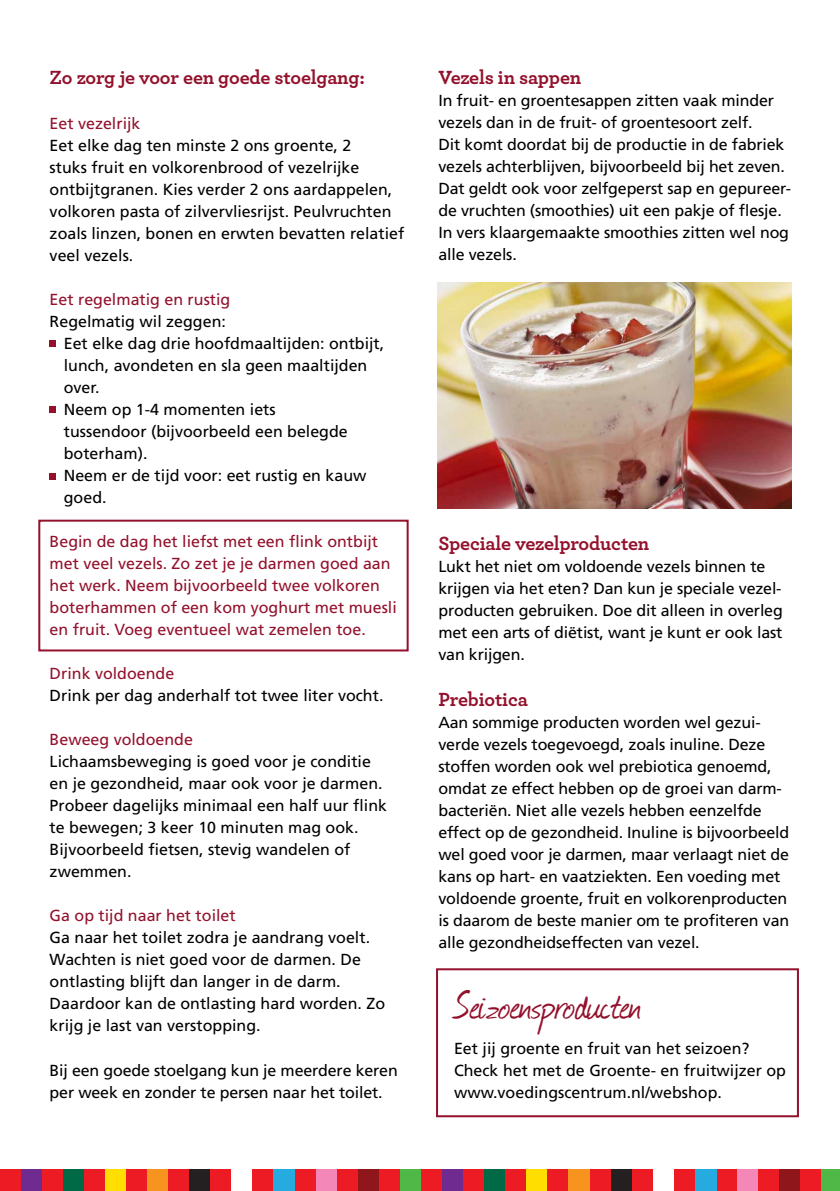
<style>
.page{position:relative;width:840px;height:1191px;background:#fff}
.page>*{position:absolute;margin:0;border:0;box-sizing:border-box;transform-origin:0 0}
.t1{font:46px "Journal";letter-spacing:-.01em;color:#93112c}
.t2{font:700 20px "Archer Pro";letter-spacing:-.01em;color:#93112c}
.t3{font:16px/22px "Frutiger";letter-spacing:-.01em;color:#000}
.t4{font:16px/22px "Frutiger";color:#93112c}
</style>
<div class="page">
<svg style="left:50px;top:341px;width:6px;height:6px"></svg>
<svg style="left:50px;top:407px;width:6px;height:6px"></svg>
<svg style="left:50px;top:473px;width:6px;height:6px"></svg>
<img style="left:437px;top:282px;width:354px;height:226px">
<div style="left:38px;top:519px;width:370px;height:132px;border:2px solid #93112c"></div>
<div style="left:0;top:1170px;width:21px;height:21px;background:#ed1c24"></div>
<div style="left:21px;top:1170px;width:21px;height:21px;background:#702b91"></div>
<div style="left:42px;top:1170px;width:21px;height:21px;background:#ed1c24"></div>
<div style="left:63px;top:1170px;width:21px;height:21px;background:#006945"></div>
<div style="left:84px;top:1170px;width:21px;height:21px;background:#ed1c24"></div>
<div style="left:105px;top:1170px;width:21px;height:21px;background:#ffde00"></div>
<div style="left:126px;top:1170px;width:21px;height:21px;background:#ed1c24"></div>
<div style="left:147px;top:1170px;width:21px;height:21px;background:#f7941f"></div>
<div style="left:168px;top:1170px;width:21px;height:21px;background:#ed1c24"></div>
<div style="left:189px;top:1170px;width:21px;height:21px;background:#241f21"></div>
<div style="left:210px;top:1170px;width:22px;height:21px;background:#ed1c24"></div>
<div style="left:253px;top:1170px;width:21px;height:21px;background:#ed1c24"></div>
<div style="left:295px;top:1170px;width:21px;height:21px;background:#ed1c24"></div>
<div style="left:316px;top:1170px;width:21px;height:21px;background:#f287b8"></div>
<div style="left:337px;top:1170px;width:21px;height:21px;background:#ed1c24"></div>
<div style="left:358px;top:1170px;width:21px;height:21px;background:#8f171c"></div>
<div style="left:379px;top:1170px;width:21px;height:21px;background:#ed1c24"></div>
<div style="left:400px;top:1170px;width:21px;height:21px;background:#4fb847"></div>
<div style="left:421px;top:1170px;width:21px;height:21px;background:#ed1c24"></div>
<div style="left:274px;top:1170px;width:21px;height:21px;background:#26abe0"></div>
<div style="left:442px;top:1170px;width:21px;height:21px;background:#702b91"></div>
<div style="left:463px;top:1170px;width:21px;height:21px;background:#ed1c24"></div>
<div style="left:484px;top:1170px;width:21px;height:21px;background:#006945"></div>
<div style="left:505px;top:1170px;width:21px;height:21px;background:#ed1c24"></div>
<div style="left:526px;top:1170px;width:21px;height:21px;background:#ffde00"></div>
<div style="left:547px;top:1170px;width:21px;height:21px;background:#ed1c24"></div>
<div style="left:568px;top:1170px;width:21px;height:21px;background:#f7941f"></div>
<div style="left:589px;top:1170px;width:21px;height:21px;background:#ed1c24"></div>
<div style="left:610px;top:1170px;width:21px;height:21px;background:#241f21"></div>
<div style="left:631px;top:1170px;width:21px;height:21px;background:#ed1c24"></div>
<div style="left:674px;top:1170px;width:21px;height:21px;background:#ed1c24"></div>
<div style="left:716px;top:1170px;width:21px;height:21px;background:#ed1c24"></div>
<div style="left:737px;top:1170px;width:21px;height:21px;background:#f287b8"></div>
<div style="left:758px;top:1170px;width:21px;height:21px;background:#ed1c24"></div>
<div style="left:779px;top:1170px;width:21px;height:21px;background:#8f171c"></div>
<div style="left:800px;top:1170px;width:21px;height:21px;background:#ed1c24"></div>
<div style="left:821px;top:1170px;width:18px;height:21px;background:#4fb847"></div>
<div style="left:695px;top:1170px;width:21px;height:21px;background:#26abe0"></div>
<div style="left:436px;top:968px;width:362px;height:149px;border:2px solid #93112c"></div>
<p class="t2" style="left:50px;top:62px;width:316px">Zo zorg je voor een goede stoelgang:</p>
<p class="t4" style="left:50px;top:112px;width:92px">Eet vezelrijk</p>
<p class="t3" style="left:50px;top:134px;width:356px">Eet elke dag ten minste 2 ons groente, 2<br>stuks fruit en volkorenbrood of vezelrijke ontbijtgranen. Kies verder 2 ons aardappelen, volkoren pasta of zilvervliesrijst. Peulvruchten zoals linzen, bonen en erwten bevatten relatief veel vezels.</p>
<p class="t4" style="left:50px;top:288px;width:182px">Eet regelmatig en rustig</p>
<p class="t3" style="left:64px;top:310px;width:322px;text-indent:-14px">Regelmatig wil zeggen:<br>Eet elke dag drie hoofdmaaltijden: ontbijt, lunch, avondeten en sla geen maaltijden over.<br>Neem op 1-4 momenten iets<br>tussendoor (bijvoorbeeld een belegde boterham).<br>Neem er de tijd voor: eet rustig en kauw goed.</p>
<p class="t4" style="left:50px;top:530px;width:348px">Begin de dag het liefst met een flink ontbijt met veel vezels. Zo zet je je darmen goed aan het werk. Neem bijvoorbeeld twee volkoren boterhammen of een kom yoghurt met muesli en fruit. Voeg eventueel wat zemelen toe.</p>
<p class="t4" style="left:50px;top:662px;width:126px">Drink voldoende</p>
<p class="t3" style="left:50px;top:684px;width:335px">Drink per dag anderhalf tot twee liter vocht.</p>
<p class="t4" style="left:50px;top:728px;width:145px">Beweeg voldoende</p>
<p class="t3" style="left:50px;top:750px;width:339px">Lichaamsbeweging is goed voor je conditie en je gezondheid, maar ook voor je darmen.<br>Probeer dagelijks minimaal een half uur flink te bewegen; 3 keer 10 minuten mag ook.<br>Bijvoorbeeld fietsen, stevig wandelen of zwemmen.</p>
<p class="t4" style="left:50px;top:904px;width:187px">Ga op tijd naar het toilet</p>
<p class="t3" style="left:50px;top:926px;width:337px">Ga naar het toilet zodra je aandrang voelt.<br>Wachten is niet goed voor de darmen. De ontlasting blijft dan langer in de darm.<br>Daardoor kan de ontlasting hard worden. Zo krijg je last van verstopping.</p>
<p class="t3" style="left:50px;top:1059px;width:349px">Bij een goede stoelgang kun je meerdere keren per week en zonder te persen naar het toilet.</p>
<p class="t2" style="left:438px;top:62px;width:144px">Vezels in sappen</p>
<p class="t3" style="left:438px;top:89px;width:354px">In fruit- en groentesappen zitten vaak minder vezels dan in de fruit- of groentesoort zelf.<br>Dit komt doordat bij de productie in de fabriek vezels achterblijven, bijvoorbeeld bij het zeven.<br>Dat geldt ook voor zelfgeperst sap en gepureer&shy;de vruchten (smoothies) uit een pakje of flesje.<br>In vers klaargemaakte smoothies zitten wel nog alle vezels.</p>
<p class="t2" style="left:438px;top:528px;width:212px">Speciale vezelproducten</p>
<p class="t3" style="left:438px;top:555px;width:345px">Lukt het niet om voldoende vezels binnen te krijgen via het eten? Dan kun je speciale vezel&shy;producten gebruiken. Doe dit alleen in overleg met een arts of diëtist, want je kunt er ook last van krijgen.</p>
<p class="t2" style="left:438px;top:684px;width:91px">Prebiotica</p>
<p class="t3" style="left:438px;top:711px;width:352px">Aan sommige producten worden wel gezui&shy;verde vezels toegevoegd, zoals inuline. Deze stoffen worden ook wel prebiotica genoemd, omdat ze effect hebben op de groei van darm&shy;bacteriën. Niet alle vezels hebben eenzelfde effect op de gezondheid. Inuline is bijvoorbeeld wel goed voor je darmen, maar verlaagt niet de kans op hart- en vaatziekten. Een voeding met voldoende groente, fruit en volkorenproducten is daarom de beste manier om te profiteren van alle gezondheidseffecten van vezel.</p>
<h1 class="t1" style="left:454px;top:974px;width:189px">Seizoensproducten</h1>
<p class="t3" style="left:454px;top:1037px;width:333px">Eet jij groente en fruit van het seizoen?<br>Check het met de Groente- en fruitwijzer op www.voedingscentrum.nl/webshop.</p>
</div>
